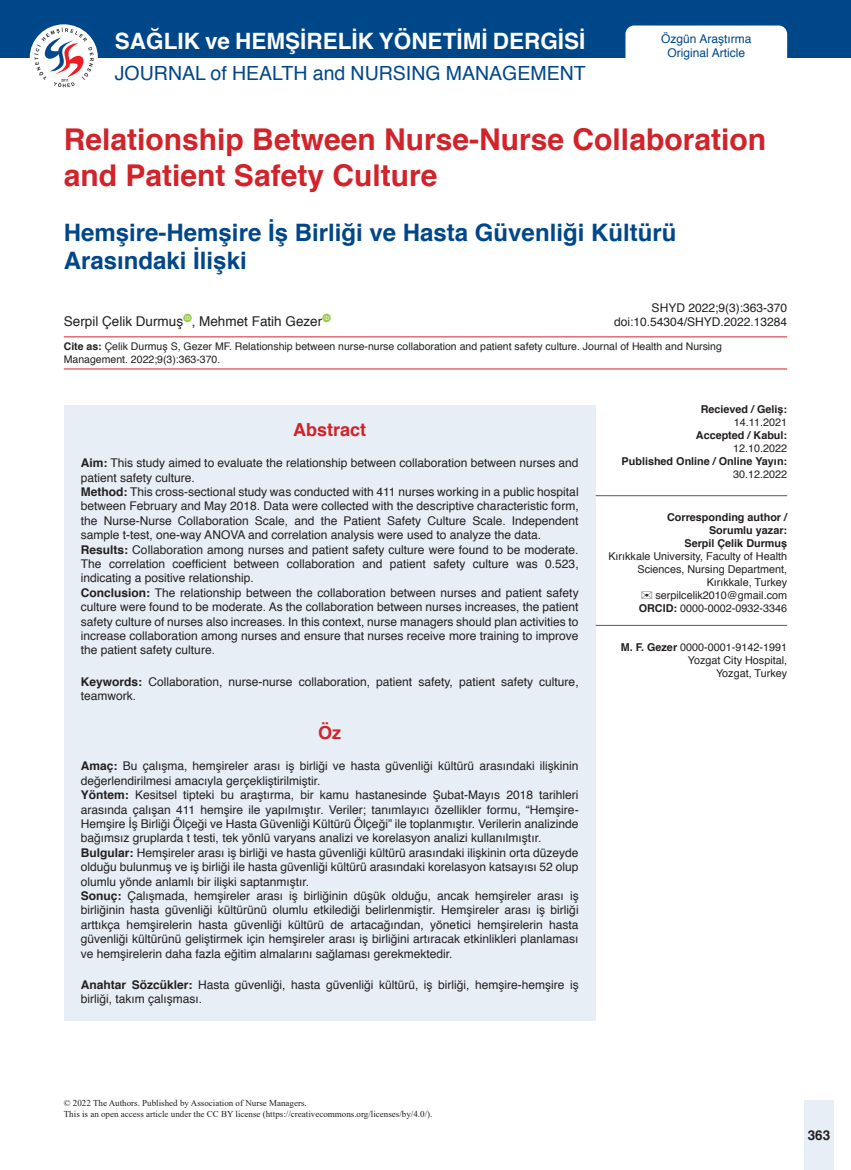
<style>
.page{position:relative;width:851px;height:1170px;background:#fff}
.page>*{position:absolute;margin:0;border:0;box-sizing:border-box;transform-origin:0 0}
.Makale_Başlık_1{font:700 30px/36px "Helvetica";color:#d1232a}
.Makale_Başlık_2{font:700 24px/28.8px "Helvetica";color:#004789}
.t1{font:700 22.5px "Helvetica";color:#fff}
.t2{font:19.5px "Helvetica";color:#004789}
.Öz_başlık{font:700 18px "Helvetica";color:#d1232a}
.Yazarlar{font:13.5px "Helvetica";color:#231f20}
.t3{font:700 13.5px "Helvetica";color:#231f20}
.Öz{font:12px/14.4px "Helvetica";color:#231f20;text-align:justify}
.Anahtar_kelimeler{font:12px/14.4px "Helvetica";color:#231f20}
.DOI{font:12px "Helvetica";color:#231f20}
.t4{font:12px/14.4px "Helvetica";color:#004789;text-align:center}
.Sorumlu_yazar{font:10.8px/12.9px "Helvetica";color:#231f20;text-align:right}
.Diğer_yazarlar{font:10.8px/12.9px "Helvetica";color:#231f20;text-align:right}
.Geliş_kabul_tarihile{font:700 10.8px "Helvetica";color:#231f20}
.Sorumlu_yazar-2{font:700 10.8px/12.9px "Helvetica";color:#231f20;text-align:right}
.Geliş_kabul_tarihile-2{font:10.8px "Helvetica";color:#231f20}
.Atıf{font:10.5px/12.6px "Helvetica";color:#231f20}
.t5{font:9px/10.8px "Times New Roman";color:#231f20}
.s1{font-weight:700}
</style>
<div class="page">
<div style="left:0;top:0;width:850px;height:57px;background:#004789"></div>
<div style="left:30px;top:24px;width:68px;height:66px;background:#fff;border-radius:50%"></div>
<svg style="left:34px;top:28px;width:60px;height:59px"></svg>
<div style="left:625px;top:26px;width:162px;height:32px;background:#fff"></div>
<div style="left:804px;top:1099px;width:29px;height:70px;background:#e8eef6"></div>
<hr style="left:64px;top:336px;width:723px;height:1px;background:#d1232a">
<hr style="left:64px;top:368px;width:723px;height:1px;background:#d1232a">
<svg style="left:183px;top:313px;width:9px;height:9px"></svg>
<svg style="left:185px;top:315px;width:5px;height:5px"></svg>
<svg style="left:322px;top:313px;width:9px;height:9px"></svg>
<svg style="left:324px;top:315px;width:5px;height:5px"></svg>
<div style="left:64px;top:405px;width:531px;height:615px;background:#e8eef6"></div>
<hr style="left:595px;top:495px;width:192px;height:1px;background:#57585a">
<hr style="left:595px;top:625px;width:192px;height:1px;background:#57585a">
<h3 class="t1" style="left:115px;top:23px;width:472px">SAĞLIK ve HEMŞİRELİK YÖNETİMİ DERGİSİ</h3>
<h3 class="t2" style="left:115px;top:58px;width:472px">JOURNAL of HEALTH and NURSING MANAGEMENT</h3>
<p class="t4" style="left:661px;top:32px;width:92px">Özgün Araştırma<br>Original Article</p>
<p class="Makale_Başlık_1" style="left:64px;top:122px;width:703px">Relationship Between Nurse-Nurse Collaboration and Patient Safety Culture</p>
<p class="Makale_Başlık_2" style="left:64px;top:218px;width:614px">Hemşire-Hemşire İş Birliği ve Hasta Güvenliği Kültürü<br>Arasındaki İlişki</p>
<p class="DOI" style="left:651px;top:298px;width:137px">SHYD 2022;9(3):363-370</p>
<p class="DOI" style="left:614px;top:313px;width:174px">doi:10.54304/SHYD.2022.13284</p>
<p class="Atıf" style="left:64px;top:340px;width:659px"><span class="s1">Cite as:</span> Çelik Durmuş S, Gezer MF. Relationship between nurse-nurse collaboration and patient safety culture. Journal of Health and Nursing<br>Management. 2022;9(3):363-370.</p>
<p class="Yazarlar" style="left:64px;top:311px;width:260px">Serpil Çelik Durmuş , Mehmet Fatih Gezer</p>
<p class="Öz_başlık" style="left:293px;top:415px;width:75px">Abstract</p>
<p class="Öz" style="left:81px;top:456px;width:499px"><span class="s1">Aim:</span> This study aimed to evaluate the relationship between collaboration between nurses and patient safety culture.</p>
<p class="Öz" style="left:81px;top:485px;width:499px"><span class="s1">Method:</span> This cross-sectional study was conducted with 411 nurses working in a public hospital between February and May 2018. Data were collected with the descriptive characteristic form, the Nurse-Nurse Collaboration Scale, and the Patient Safety Culture Scale. Independent sample t-test, one-way ANOVA and correlation analysis were used to analyze the data.</p>
<p class="Öz" style="left:81px;top:542px;width:499px"><span class="s1">Results:</span> Collaboration among nurses and patient safety culture were found to be moderate.<br>The correlation coefficient between collaboration and patient safety culture was 0.523, indicating a positive relationship.</p>
<p class="Öz" style="left:81px;top:585px;width:499px"><span class="s1">Conclusion:</span> The relationship between the collaboration between nurses and patient safety culture were found to be moderate. As the collaboration between nurses increases, the patient safety culture of nurses also increases. In this context, nurse managers should plan activities to increase collaboration among nurses and ensure that nurses receive more training to improve the patient safety culture.</p>
<p class="Anahtar_kelimeler" style="left:81px;top:674px;width:499px"><span class="s1">Keywords:</span> Collaboration, nurse-nurse collaboration, patient safety, patient safety culture, teamwork.</p>
<p class="Öz_başlık" style="left:318px;top:718px;width:25px">Öz</p>
<p class="Öz" style="left:81px;top:759px;width:499px"><span class="s1">Amaç:</span> Bu çalışma, hemşireler arası iş birliği ve hasta güvenliği kültürü arasındaki ilişkinin değerlendirilmesi amacıyla gerçekliştirilmiştir.</p>
<p class="Öz" style="left:81px;top:788px;width:499px"><span class="s1">Yöntem:</span> Kesitsel tipteki bu araştırma, bir kamu hastanesinde Şubat-Mayıs 2018 tarihleri arasında çalışan 411 hemşire ile yapılmıştır. Veriler; tanımlayıcı özellikler formu, “Hemşire-Hemşire İş Birliği Ölçeği ve Hasta Güvenliği Kültürü Ölçeği” ile toplanmıştır. Verilerin analizinde bağımsız gruplarda t testi, tek yönlü varyans analizi ve korelasyon analizi kullanılmıştır.</p>
<p class="Öz" style="left:81px;top:845px;width:499px"><span class="s1">Bulgular:</span> Hemşireler arası iş birliği ve hasta güvenliği kültürü arasındaki ilişkinin orta düzeyde olduğu bulunmuş ve iş birliği ile hasta güvenliği kültürü arasındaki korelasyon katsayısı 52 olup olumlu yönde anlamlı bir ilişki saptanmıştır.</p>
<p class="Öz" style="left:81px;top:888px;width:499px"><span class="s1">Sonuç:</span> Çalışmada, hemşireler arası iş birliğinin düşük olduğu, ancak hemşireler arası iş birliğinin hasta güvenliği kültürünü olumlu etkilediği belirlenmiştir. Hemşireler arası iş birliği arttıkça hemşirelerin hasta güvenliği kültürü de artacağından, yönetici hemşirelerin hasta güvenliği kültürünü geliştirmek için hemşireler arası iş birliğini artıracak etkinlikleri planlaması ve hemşirelerin daha fazla eğitim almalarını sağlaması gerekmektedir.</p>
<p class="Anahtar_kelimeler" style="left:81px;top:977px;width:499px"><span class="s1">Anahtar Sözcükler:</span> Hasta güvenliği, hasta güvenliği kültürü, iş birliği, hemşire-hemşire iş birliği, takım çalışması.</p>
<p class="Geliş_kabul_tarihile" style="left:700px;top:401px;width:88px">Recieved / Geliş:</p>
<p class="Geliş_kabul_tarihile-2" style="left:733px;top:414px;width:55px">14.11.2021</p>
<p class="Geliş_kabul_tarihile" style="left:695px;top:426px;width:93px">Accepted / Kabul:</p>
<p class="Geliş_kabul_tarihile-2" style="left:733px;top:440px;width:56px">12.10.2022</p>
<p class="Geliş_kabul_tarihile" style="left:621px;top:452px;width:167px">Published Online / Online Yayın:</p>
<p class="Geliş_kabul_tarihile-2" style="left:733px;top:466px;width:56px">30.12.2022</p>
<p class="Sorumlu_yazar-2" style="left:667px;top:511px;width:122px">Corresponding author /<br>Sorumlu yazar:</p>
<p class="Sorumlu_yazar-2" style="left:684px;top:537px;width:104px">Serpil Çelik Durmuş</p>
<p class="Sorumlu_yazar" style="left:608px;top:550px;width:180px">Kırıkkale University, Faculty of Health<br>Sciences, Nursing Department,<br>Kırıkkale, Turkey</p>
<p class="Sorumlu_yazar" style="left:641px;top:589px;width:147px">✉ serpilcelik2010@gmail.com</p>
<p class="Sorumlu_yazar" style="left:638px;top:602px;width:150px"><span class="s1">ORCID:</span> 0000-0002-0932-3346</p>
<p class="Diğer_yazarlar" style="left:620px;top:641px;width:168px"><span class="s1">M. F. Gezer</span> 0000-0001-9142-1991<br>Yozgat City Hospital,<br>Yozgat, Turkey</p>
<p class="t5" style="left:64px;top:1097px;width:370px">© 2022 The Authors. Published by Association of Nurse Managers.<br>This is an open access article under the CC BY license (https://creativecommons.org/licenses/by/4.0/).</p>
<p class="t3" style="left:807px;top:1124px;width:24px">363</p>
</div>
